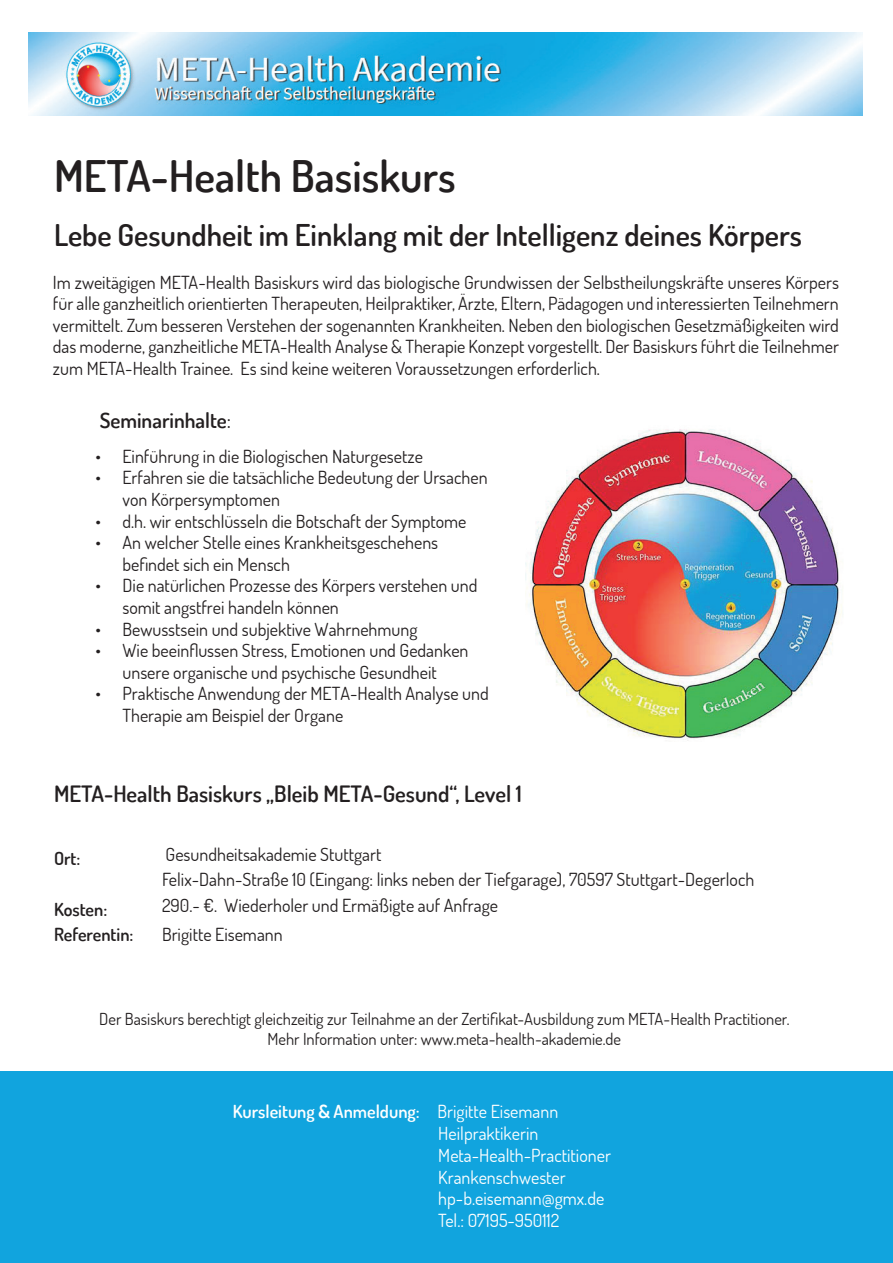
<style>
.page{position:relative;width:893px;height:1263px;background:#fff}
.page>*{position:absolute;margin:0;border:0;box-sizing:border-box;transform-origin:0 0}
.t1{font:600 43.5px "Dosis";color:#231f20}
.t2{font:600 30px "Dosis";color:#231f20}
.t3{font:600 22.5px "Dosis";color:#231f20}
.t4{font:600 21px "Dosis";color:#231f20}
.t5{font:18px/21.6px "Dosis";color:#231f20}
.t6{font:18px/21.8px "Dosis";color:#fff}
.t7{font:600 18px "Dosis";color:#231f20}
.t8{font:16.5px/19.8px "Dosis";color:#231f20;text-align:center}
.s1{font-weight:400}
.s2{font-weight:600}
.s3{font-weight:700}
</style>
<div class="page">
<div style="left:0;top:1071px;width:893px;height:192px;background:#11a4de"></div>
<img style="left:29px;top:33px;width:833px;height:83px">
<img style="left:525px;top:429px;width:317px;height:312px">
<h1 class="t1" style="left:54px;top:148px;width:403px">META-Health Basiskurs</h1>
<h2 class="t2" style="left:54px;top:216px;width:749px">Lebe Gesundheit im Einklang mit der Intelligenz deines Körpers</h2>
<p class="t5" style="left:53px;top:271px;width:787px;text-align:justify">Im zweitägigen META-Health Basiskurs wird das biologische Grundwissen der Selbstheilungskräfte unseres Körpers für alle ganzheitlich orientierten Therapeuten, Heilpraktiker, Ärzte, Eltern, Pädagogen und interessierten Teilnehmern vermittelt. Zum besseren Verstehen der sogenannten Krankheiten. Neben den biologischen Gesetzmäßigkeiten wird das moderne, ganzheitliche META-Health Analyse &amp; Therapie Konzept vorgestellt. Der Basiskurs führt die Teilnehmer zum META-Health Trainee. Es sind keine weiteren Voraussetzungen erforderlich.</p>
<p class="t4" style="left:100px;top:407px;width:133px">Seminarinhalte<span class="s1">:</span></p>
<p class="t5" style="left:95px;top:445px;width:329px">• Einführung in die Biologischen Naturgesetze</p>
<p class="t5" style="left:122px;top:466px;width:367px;text-indent:-27px">• Erfahren sie die tatsächliche Bedeutung der Ursachen von Körpersymptomen</p>
<p class="t5" style="left:95px;top:510px;width:372px">• d.h. wir entschlüsseln die Botschaft der Symptome</p>
<p class="t5" style="left:122px;top:531px;width:317px;text-indent:-27px">• An welcher Stelle eines Krankheitsgeschehens befindet sich ein Mensch</p>
<p class="t5" style="left:122px;top:574px;width:356px;text-indent:-27px">• Die natürlichen Prozesse des Körpers verstehen und somit angstfrei handeln können</p>
<p class="t5" style="left:95px;top:618px;width:324px">• Bewusstsein und subjektive Wahrnehmung</p>
<p class="t5" style="left:95px;top:639px;width:375px;text-align:center">• Wie beeinflussen Stress, Emotionen und Gedanken unsere organische und psychische Gesundheit</p>
<p class="t5" style="left:122px;top:682px;width:368px;text-indent:-27px">• Praktische Anwendung der META-Health Analyse und<br>Therapie am Beispiel der Organe</p>
<p class="t3" style="left:54px;top:779px;width:469px">META-Health Basiskurs „Bleib META-Gesund“, Level 1</p>
<p class="t7" style="left:54px;top:846px;width:28px">Ort:</p>
<p class="t7" style="left:54px;top:897px;width:55px">Kosten:</p>
<p class="t5" style="left:162px;top:841px;width:594px;line-height:25.5px">Gesundheitsakademie Stuttgart<br>Felix-Dahn-Straße 10 (Eingang: links neben der Tiefgarage), 70597 Stuttgart-Degerloch<br>290.- €. Wiederholer und Ermäßigte auf Anfrage</p>
<p class="t7" style="left:54px;top:923px;width:81px">Referentin:</p>
<p class="t5" style="left:162px;top:923px;width:122px">Brigitte Eisemann</p>
<p class="t8" style="left:99px;top:1009px;width:692px">Der Basiskurs berechtigt gleichzeitig zur Teilnahme an der Zertifikat-Ausbildung zum META-Health Practitioner.<br>Mehr Information unter: www.meta-health-akademie.de</p>
<p class="t6" style="left:438px;top:1100px;width:174px;text-indent:-206px"><span class="s2">Kursleitung</span> <span class="s3">&amp;</span> <span class="s2">Anmeldung:</span> Brigitte Eisemann<br>Heilpraktikerin<br>Meta-Health-Practitioner<br>Krankenschwester hp-b.eisemann@gmx.de<br>Tel.: 07195-950112</p>
</div>
